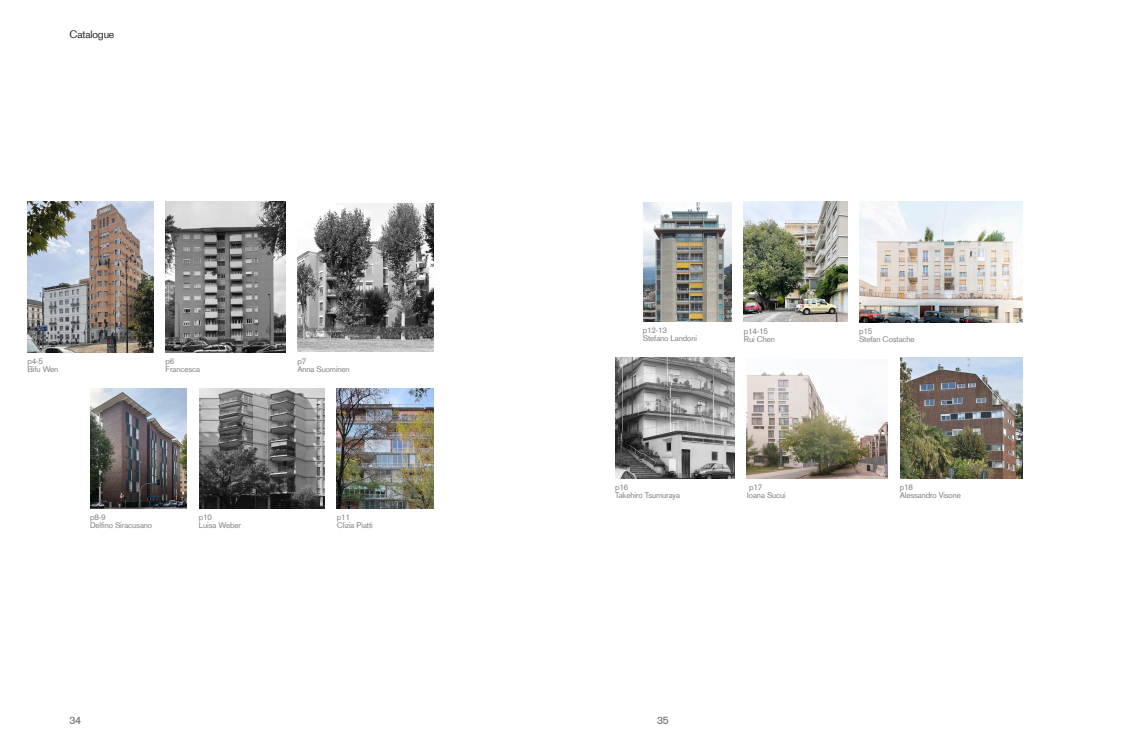
<style>
.page{position:relative;width:1134px;height:752px;background:#fff}
.page>*{position:absolute;margin:0;border:0;box-sizing:border-box;transform-origin:0 0}
.titre_1{font:10.5px "Basic Commercial LT Com";letter-spacing:-.015em;color:#231f20}
.t1{font:10.5px "Basic Commercial LT Com";color:#636366}
.titre_students{font:8px/8px "Basic Commercial LT Com";letter-spacing:-.015em;color:#808285}
</style>
<div class="page">
<img style="left:199px;top:388px;width:126px;height:120px">
<img style="left:165px;top:202px;width:120px;height:150px">
<img style="left:297px;top:203px;width:136px;height:149px">
<img style="left:643px;top:202px;width:89px;height:120px">
<img style="left:747px;top:359px;width:141px;height:119px">
<img style="left:744px;top:202px;width:103px;height:120px">
<img style="left:859px;top:201px;width:163px;height:121px">
<img style="left:900px;top:358px;width:122px;height:120px">
<img style="left:337px;top:388px;width:96px;height:120px">
<img style="left:615px;top:358px;width:120px;height:120px">
<img style="left:90px;top:388px;width:97px;height:120px">
<img style="left:28px;top:202px;width:125px;height:150px">
<p class="titre_1" style="left:70px;top:29px;width:46px">Catalogue</p>
<p class="titre_students" style="left:28px;top:356px;width:32px">p4-5<br>Bifu Wen</p>
<p class="titre_students" style="left:297px;top:356px;width:54px">p7<br>Anna Suominen</p>
<p class="titre_students" style="left:165px;top:357px;width:36px">p6<br>Francesca</p>
<p class="titre_students" style="left:90px;top:512px;width:17px">p8-9</p>
<p class="titre_students" style="left:90px;top:520px;width:64px">Delfino Siracusano</p>
<p class="titre_students" style="left:199px;top:512px;width:15px">p10</p>
<p class="titre_students" style="left:199px;top:520px;width:44px">Luisa Weber</p>
<p class="titre_students" style="left:337px;top:513px;width:38px">p11<br>Clizia Piatti</p>
<p class="titre_students" style="left:643px;top:326px;width:56px">p12-13<br>Stefano Landoni</p>
<p class="titre_students" style="left:744px;top:326px;width:26px">p14-15</p>
<p class="titre_students" style="left:744px;top:334px;width:33px">Rui Chen</p>
<p class="titre_students" style="left:615px;top:482px;width:66px">p16<br>Takehiro Tsumuraya</p>
<p class="titre_students" style="left:747px;top:482px;width:40px">p17<br>Ioana Sucui</p>
<p class="titre_students" style="left:859px;top:326px;width:57px">p15<br>Stefan Costache</p>
<p class="titre_students" style="left:900px;top:482px;width:63px">p18<br>Alessandro Visone</p>
<h1 class="t1" style="left:70px;top:714px;width:13px">34</h1>
<h1 class="t1" style="left:657px;top:714px;width:13px">35</h1>
</div>
